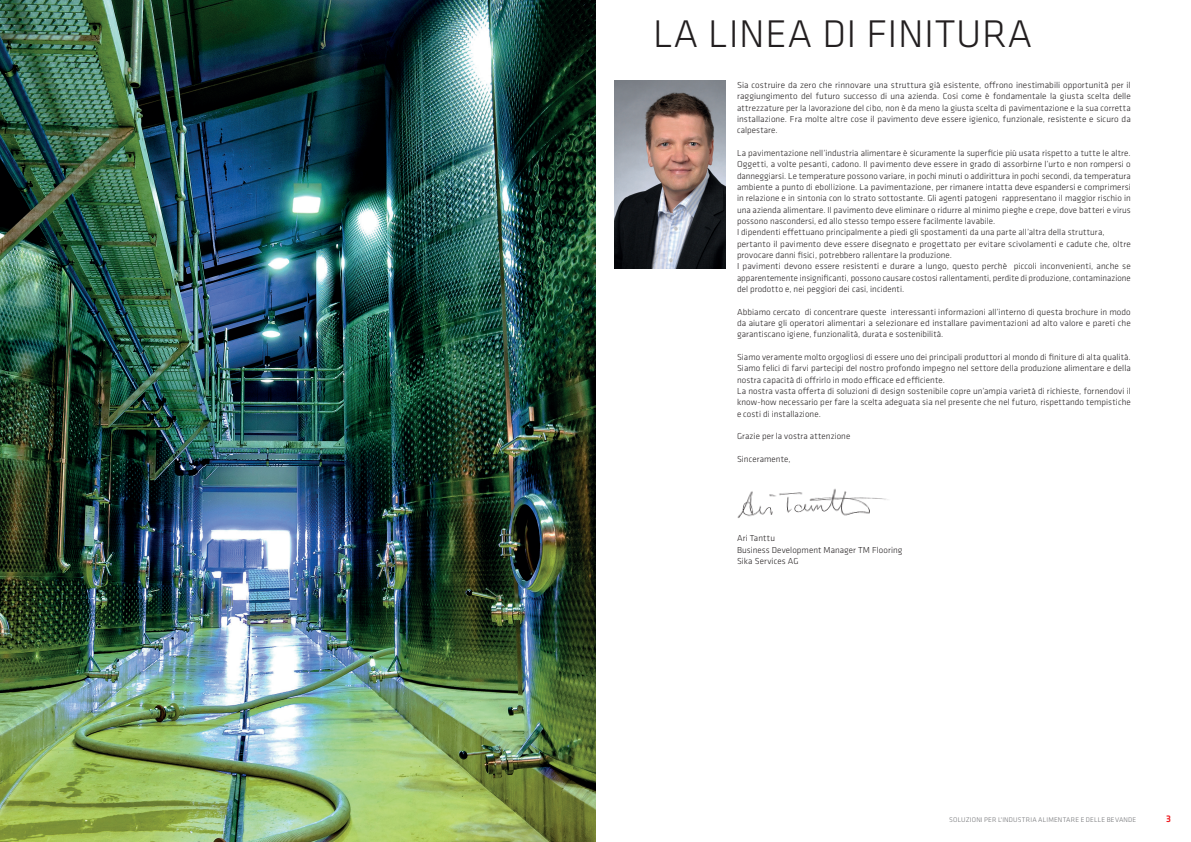
<style>
.page{position:relative;width:1191px;height:842px;background:#fff}
.page>*{position:absolute;margin:0;border:0;box-sizing:border-box;transform-origin:0 0}
.t1{font:300 40px "Klavika";letter-spacing:.015em;color:#231f20}
.t2{font:500 10px "Klavika";color:#ee1d23}
.t3{font:300 9px/11.3px "Klavika";letter-spacing:.01em;color:#231f20}
.t4{font:300 7px "Klavika";letter-spacing:.025em;color:#6c6d70}
</style>
<div class="page">
<img style="left:615px;top:81px;width:110px;height:188px">
<img style="left:0;top:0;width:595px;height:842px">
<img style="left:737px;top:488px;width:151px;height:30px">
<h1 class="t1" style="left:653px;top:10px;width:381px">LA LINEA DI FINITURA</h1>
<p class="t3" style="left:737px;top:79px;width:395px;text-align:justify">Sia costruire da zero che rinnovare una struttura già esistente, offrono inestimabili opportunità per il raggiungimento del futuro successo di una azienda. Cosi come è fondamentale la giusta scelta delle attrezzature per la lavorazione del cibo, non è da meno la giusta scelta di pavimentazione e la sua corretta installazione. Fra molte altre cose il pavimento deve essere igienico, funzionale, resistente e sicuro da calpestare.</p>
<p class="t3" style="left:737px;top:147px;width:395px">La pavimentazione nell’industria alimentare è sicuramente la superficie più usata rispetto a tutte le altre.<br>Oggetti, a volte pesanti, cadono. Il pavimento deve essere in grado di assorbirne l’urto e non rompersi o danneggiarsi. Le temperature possono variare, in pochi minuti o addirittura in pochi secondi, da temperatura ambiente a punto di ebollizione. La pavimentazione, per rimanere intatta deve espandersi e comprimersi in relazione e in sintonia con lo strato sottostante. Gli agenti patogeni rappresentano il maggior rischio in una azienda alimentare. Il pavimento deve eliminare o ridurre al minimo pieghe e crepe, dove batteri e virus possono nascondersi, ed allo stesso tempo essere facilmente lavabile.<br>I dipendenti effettuano principalmente a piedi gli spostamenti da una parte all’altra della struttura, pertanto il pavimento deve essere disegnato e progettato per evitare scivolamenti e cadute che, oltre provocare danni fisici, potrebbero rallentare la produzione.<br>I pavimenti devono essere resistenti e durare a lungo, questo perchè piccoli inconvenienti, anche se apparentemente insignificanti, possono causare costosi rallentamenti, perdite di produzione, contaminazione del prodotto e, nei peggiori dei casi, incidenti.</p>
<p class="t3" style="left:737px;top:306px;width:395px;text-align:justify">Abbiamo cercato di concentrare queste interessanti informazioni all’interno di questa brochure in modo da aiutare gli operatori alimentari a selezionare ed installare pavimentazioni ad alto valore e pareti che garantiscano igiene, funzionalità, durata e sostenibilità.</p>
<p class="t3" style="left:737px;top:351px;width:395px">Siamo veramente molto orgogliosi di essere uno dei principali produttori al mondo di finiture di alta qualità.<br>Siamo felici di farvi partecipi del nostro profondo impegno nel settore della produzione alimentare e della nostra capacità di offrirlo in modo efficace ed efficiente.<br>La nostra vasta offerta di soluzioni di design sostenibile copre un’ampia varietà di richieste, fornendovi il know-how necessario per fare la scelta adeguata sia nel presente che nel futuro, rispettando tempistiche e costi di installazione.</p>
<p class="t3" style="left:737px;top:431px;width:115px">Grazie per la vostra attenzione</p>
<p class="t3" style="left:737px;top:453px;width:55px">Sinceramente,</p>
<p class="t3" style="left:737px;top:533px;width:167px">Ari Tanttu<br>Business Development Manager TM Flooring<br>Sika Services AG</p>
<p class="t4" style="left:949px;top:815px;width:189px">SOLUZIONI PER L'INDUSTRIA ALIMENTARE E DELLE BEVANDE</p>
<p class="t2" style="left:1166px;top:812px;width:6px">3</p>
</div>
